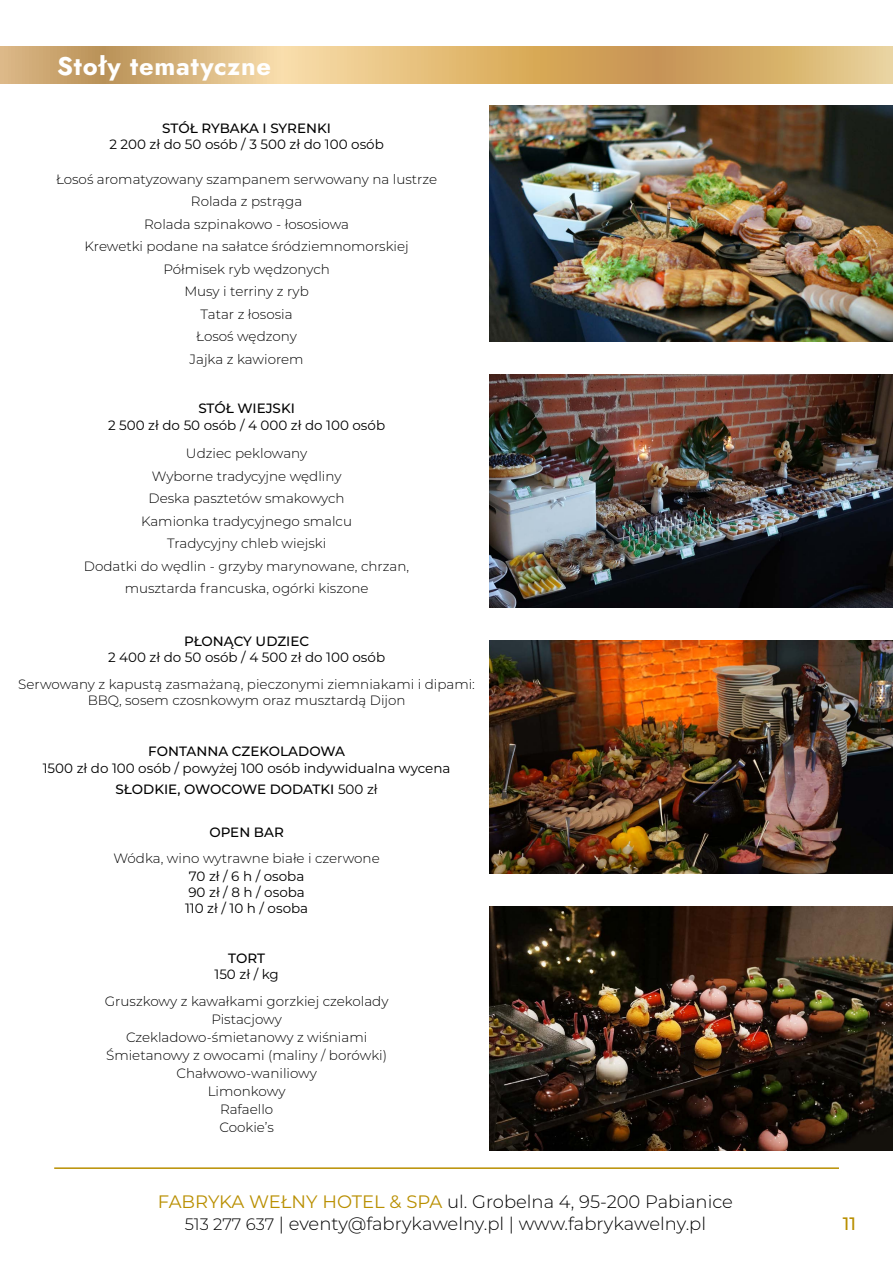
<style>
.page{position:relative;width:893px;height:1263px;background:#fff}
.page>*{position:absolute;margin:0;border:0;box-sizing:border-box;transform-origin:0 0}
.t1{font:700 25.5px "Jost";letter-spacing:.03em;color:#fff}
.t2{font:300 18px/21.6px "Montserrat";color:#000;text-align:center}
.t3{font:500 18px "Montserrat";color:#b98f00}
.t4{font:300 13.5px/22.5px "Montserrat";color:#000;text-align:center}
.t5{font:13.5px/16.2px "Montserrat";color:#000;text-align:center}
.t6{font:500 13.5px "Montserrat";color:#000}
.s1{font-weight:500}
.s2{font-weight:400;color:#b98f00}
.s3{font-size:16.5px}
</style>
<div class="page">
<img style="left:489px;top:105px;width:404px;height:236px">
<img style="left:489px;top:374px;width:404px;height:233px">
<img style="left:489px;top:641px;width:404px;height:233px">
<img style="left:489px;top:907px;width:404px;height:243px">
<svg style="left:0;top:47px;width:893px;height:37px;background:#dab475"></svg>
<hr style="left:54px;top:1167px;width:785px;height:2px;background:#b98f00">
<h1 class="t1" style="left:57px;top:48px;width:216px">Stoły tematyczne</h1>
<p class="t6" style="left:162px;top:119px;width:170px">STÓŁ RYBAKA I SYRENKI</p>
<p class="t5" style="left:109px;top:136px;width:276px">2 200 zł do 50 osób / 3 500 zł do 100 osób</p>
<p class="t4" style="left:56px;top:167px;width:383px">Łosoś aromatyzowany szampanem serwowany na lustrze<br>Rolada z pstrąga<br>Rolada szpinakowo - łososiowa<br>Krewetki podane na sałatce śródziemnomorskiej<br>Półmisek ryb wędzonych<br>Musy i terriny z ryb<br>Tatar z łososia<br>Łosoś wędzony<br>Jajka z kawiorem</p>
<p class="t6" style="left:198px;top:399px;width:98px">STÓŁ WIEJSKI</p>
<p class="t5" style="left:108px;top:416px;width:279px">2 500 zł do 50 osób / 4 000 zł do 100 osób</p>
<p class="t4" style="left:84px;top:442px;width:327px">Udziec peklowany<br>Wyborne tradycyjne wędliny<br>Deska pasztetów smakowych<br>Kamionka tradycyjnego smalcu<br>Tradycyjny chleb wiejski<br>Dodatki do wędlin - grzyby marynowane, chrzan, musztarda francuska, ogórki kiszone</p>
<p class="t6" style="left:184px;top:631px;width:127px">PŁONĄCY UDZIEC</p>
<p class="t5" style="left:108px;top:648px;width:279px">2 400 zł do 50 osób / 4 500 zł do 100 osób</p>
<p class="t4" style="left:18px;top:675px;width:458px;line-height:16.5px">Serwowany z kapustą zasmażaną, pieczonymi ziemniakami i dipami:<br>BBQ, sosem czosnkowym oraz musztardą Dijon</p>
<p class="t6" style="left:148px;top:742px;width:198px">FONTANNA CZEKOLADOWA</p>
<p class="t5" style="left:43px;top:757px;width:409px;line-height:21px">1500 zł do 100 osób / powyżej 100 osób indywidualna wycena<br><span class="s1">SŁODKIE, OWOCOWE DODATKI</span> 500 zł</p>
<p class="t6" style="left:209px;top:823px;width:76px">OPEN BAR</p>
<p class="t4" style="left:114px;top:846px;width:268px">Wódka, wino wytrawne białe i czerwone</p>
<p class="t5" style="left:185px;top:867px;width:125px;text-align:left">70 zł / 6 h / osoba<br>90 zł / 8 h / osoba<br>110 zł / 10 h / osoba</p>
<p class="t6" style="left:228px;top:948px;width:38px">TORT</p>
<p class="t5" style="left:214px;top:965px;width:66px">150 zł / kg</p>
<p class="t4" style="left:105px;top:991px;width:285px;line-height:18px">Gruszkowy z kawałkami gorzkiej czekolady<br>Pistacjowy<br>Czekladowo-śmietanowy z wiśniami<br>Śmietanowy z owocami (maliny / borówki)<br>Chałwowo-waniliowy<br>Limonkowy<br>Rafaello<br>Cookie’s</p>
<h2 class="t2" style="left:158px;top:1190px;width:576px"><span class="s2">FABRYKA WEŁNY HOTEL &amp; SPA</span> ul. Grobelna 4, 95-200 Pabianice<br><span class="s3">513 277 637</span> | eventy@fabrykawelny.pl | www.fabrykawelny.pl</h2>
<h2 class="t3" style="left:843px;top:1211px;width:15px">11</h2>
</div>
